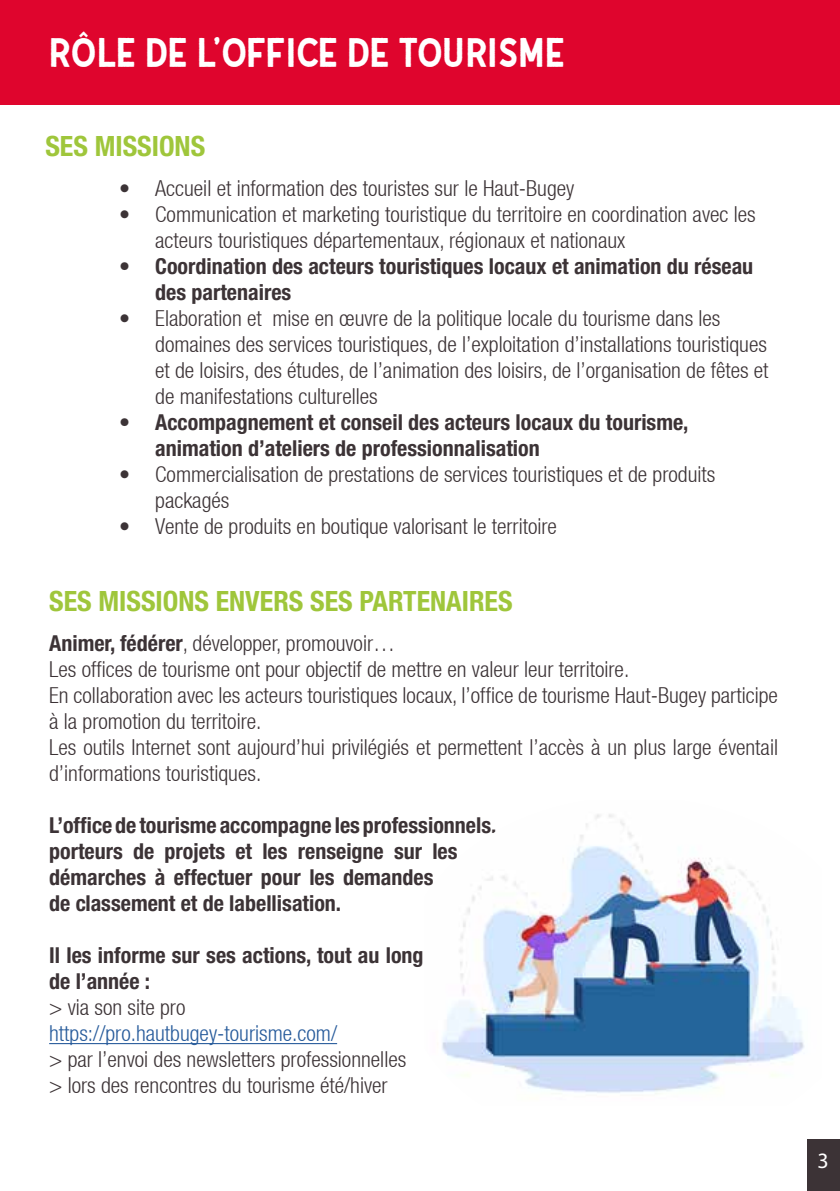
<style>
.page{position:relative;width:840px;height:1191px;background:#fff}
.page>*{position:absolute;margin:0;border:0;box-sizing:border-box;transform-origin:0 0}
.t1{font:40px "Gutenberg Clean";letter-spacing:-.01em;color:#fff}
.t2{font:700 condensed 28px "Helvetica Neue LT Pro";color:#9fc63b}
.t3{font:300 condensed 22px/26px "Helvetica Neue LT";color:#3c3336}
.t4{font:700 condensed 22px/26px "Helvetica Neue LT Pro";color:#3c3336}
.t5{font:300 condensed 22px "Helvetica Neue LT";color:#275b9b}
.t6{font:22px "Myriad Pro";color:#fff}
.s1{font-family:"Helvetica Neue LT Pro";font-weight:700}
</style>
<div class="page">
<div style="left:0;top:0;width:839px;height:105px;background:#df052d"></div>
<div style="left:807px;top:1140px;width:32px;height:51px;background:#3c3336"></div>
<hr style="left:49px;top:1043px;width:288px;height:1px;background:#275b9b">
<img style="left:442px;top:814px;width:363px;height:279px">
<h1 class="t1" style="left:48px;top:31px;width:517px">RÔLE DE L’OFFICE DE TOURISME</h1>
<p class="t2" style="left:45px;top:129px;width:161px">SES MISSIONS</p>
<p class="t3" style="left:119px;top:175px;width:456px">• Accueil et information des touristes sur le Haut-Bugey</p>
<p class="t3" style="left:155px;top:201px;width:601px;text-indent:-36px">• Communication et marketing touristique du territoire en coordination avec les acteurs touristiques départementaux, régionaux et nationaux</p>
<p class="t4" style="left:155px;top:253px;width:599px;text-indent:-36px">• Coordination des acteurs touristiques locaux et animation du réseau des partenaires</p>
<p class="t3" style="left:155px;top:305px;width:614px;text-indent:-36px">• Elaboration et mise en œuvre de la politique locale du tourisme dans les domaines des services touristiques, de l’exploitation d’installations touristiques et de loisirs, des études, de l’animation des loisirs, de l’organisation de fêtes et de manifestations culturelles</p>
<p class="t4" style="left:155px;top:409px;width:534px;text-indent:-36px">• Accompagnement et conseil des acteurs locaux du tourisme, animation d’ateliers de professionnalisation</p>
<p class="t3" style="left:155px;top:461px;width:561px;text-indent:-36px">• Commercialisation de prestations de services touristiques et de produits packagés</p>
<p class="t3" style="left:119px;top:513px;width:439px">• Vente de produits en boutique valorisant le territoire</p>
<p class="t2" style="left:49px;top:584px;width:464px">SES MISSIONS ENVERS SES PARTENAIRES</p>
<p class="t3" style="left:49px;top:630px;width:730px"><span class="s1">Animer, fédérer</span>, développer, promouvoir…<br>Les offices de tourisme ont pour objectif de mettre en valeur leur territoire.<br>En collaboration avec les acteurs touristiques locaux, l’office de tourisme Haut-Bugey participe à la promotion du territoire.<br>Les outils Internet sont aujourd’hui privilégiés et permettent l’accès à un plus large éventail d’informations touristiques.</p>
<p class="t4" style="left:49px;top:812px;width:448px">L’office de tourisme accompagne les professionnels, porteurs de projets et les renseigne sur les démarches à effectuer pour les demandes<br>de classement et de labellisation.</p>
<p class="t4" style="left:49px;top:942px;width:376px">Il les informe sur ses actions, tout au long de l’année :</p>
<p class="t3" style="left:49px;top:994px;width:138px">&gt; via son site pro</p>
<p class="t5" style="left:49px;top:1021px;width:289px">https://pro.hautbugey-tourisme.com/</p>
<p class="t3" style="left:49px;top:1046px;width:358px">&gt; par l’envoi des newsletters professionnelles &gt; lors des rencontres du tourisme été/hiver</p>
<p class="t6" style="left:817px;top:1146px;width:13px">3</p>
</div>
